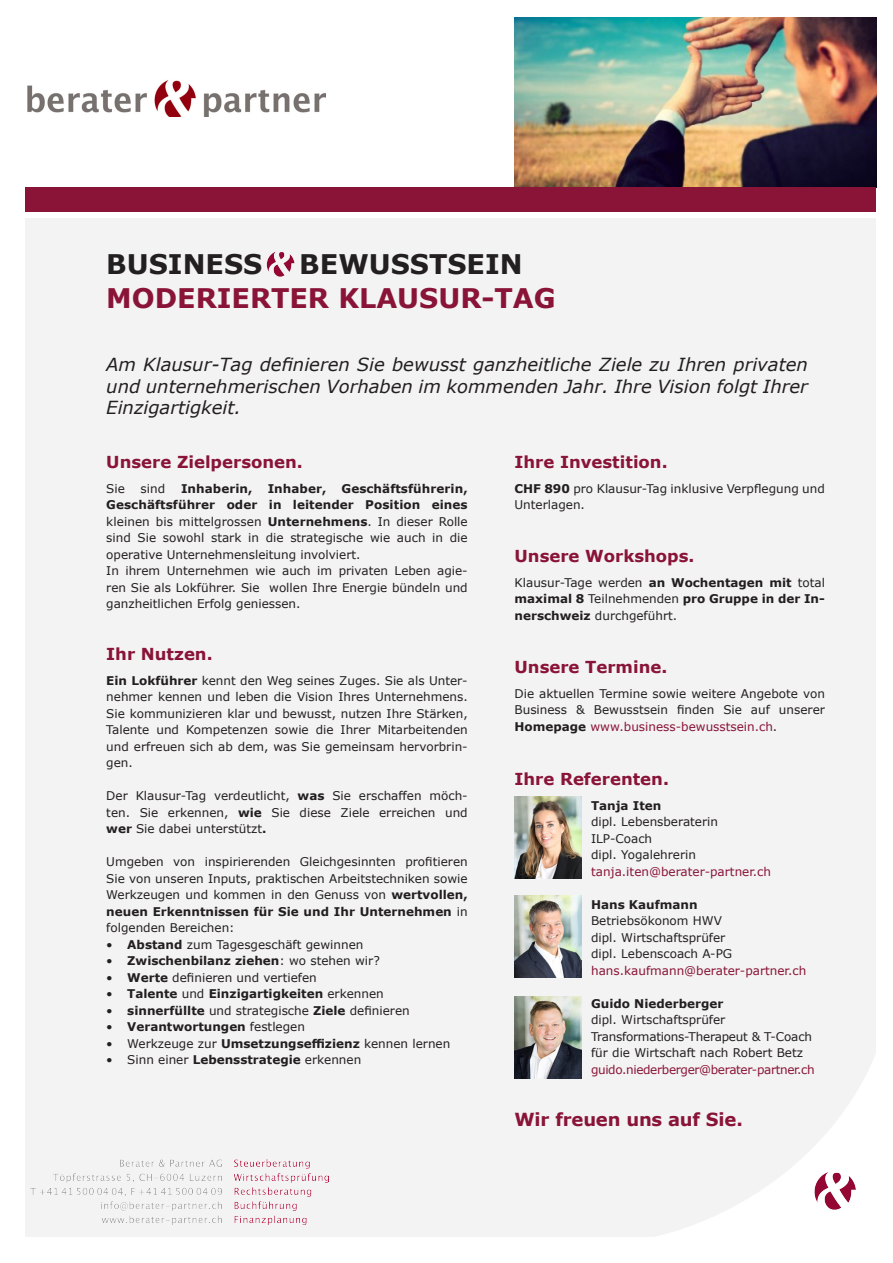
<style>
.page{position:relative;width:893px;height:1263px;background:#fff}
.page>*{position:absolute;margin:0;border:0;box-sizing:border-box;transform-origin:0 0}
.t1{font:700 27px "Verdana";color:#891437}
.t2{font:700 27px "Verdana";color:#231f20}
.t3{font:italic 18px/21.6px "Verdana";color:#231f20;text-align:justify}
.t4{font:700 18px "Verdana";letter-spacing:-.01em;color:#891437}
.t5{font:700 16.5px "Verdana";color:#891437}
.t6{font:12px/16.5px "Verdana";color:#231f20;text-align:justify}
.t7{font:700 12px/16.5px "Verdana";color:#231f20;text-align:justify}
.t8{font:12px/16.5px "Verdana";letter-spacing:-.02em;color:#231f20}
.t9{font:12px "Verdana";color:#891437}
.s1{font-weight:700}
.s2{font-weight:400}
.s3{color:#891437}
</style>
<div class="page">
<img style="left:515px;top:17px;width:361px;height:170px">
<div style="left:26px;top:187px;width:850px;height:24px;background:#891437"></div>
<div style="left:26px;top:218px;width:850px;height:1019px;background:#f3f3f4"></div>
<svg style="left:657px;top:1055px;width:219px;height:182px"></svg>
<img style="left:813px;top:1172px;width:43px;height:38px">
<img style="left:28px;top:80px;width:297px;height:37px">
<img style="left:31px;top:1160px;width:297px;height:64px">
<img style="left:266px;top:251px;width:29px;height:26px">
<img style="left:515px;top:796px;width:66px;height:82px">
<img style="left:515px;top:895px;width:66px;height:82px">
<img style="left:515px;top:997px;width:66px;height:81px">
<p class="t2" style="left:106px;top:245px;width:158px">BUSINESS</p>
<p class="t2" style="left:299px;top:245px;width:225px">BEWUSSTSEIN</p>
<p class="t1" style="left:106px;top:279px;width:451px">MODERIERTER KLAUSUR-TAG</p>
<p class="t3" style="left:106px;top:353px;width:703px">Am Klausur-Tag definieren Sie bewusst ganzheitliche Ziele zu Ihren privaten und unternehmerischen Vorhaben im kommenden Jahr. Ihre Vision folgt Ihrer Einzigartigkeit.</p>
<p class="t5" style="left:106px;top:450px;width:198px">Unsere Zielpersonen.</p>
<p class="t6" style="left:106px;top:480px;width:20px">Sie</p>
<p class="t6" style="left:141px;top:480px;width:26px">sind</p>
<p class="t7" style="left:181px;top:480px;width:73px">Inhaberin,</p>
<p class="t7" style="left:268px;top:480px;width:60px">Inhaber,</p>
<p class="t5" style="left:514px;top:450px;width:155px">Ihre Investition.</p>
<p class="t6" style="left:514px;top:480px;width:312px"><span class="s1">CHF 890</span> pro Klausur-Tag inklusive Verpflegung und<br>Unterlagen.</p>
<p class="t5" style="left:514px;top:544px;width:182px">Unsere Workshops.</p>
<p class="t7" style="left:514px;top:574px;width:312px"><span class="s2">Klausur-Tage werden</span> an Wochentagen mit <span class="s2">total </span>maximal 8 <span class="s2">Teilnehmenden</span> pro Gruppe in der In&shy;nerschweiz <span class="s2">durchgeführt.</span></p>
<p class="t5" style="left:514px;top:655px;width:154px">Unsere Termine.</p>
<p class="t6" style="left:514px;top:685px;width:312px">Die aktuellen Termine sowie weitere Angebote von Business &amp; Bewusstsein finden Sie auf unserer <span class="s1">Homepage</span> <span class="s3">www.business-bewusstsein.ch</span>.</p>
<p class="t5" style="left:514px;top:767px;width:156px">Ihre Referenten.</p>
<p class="t7" style="left:591px;top:797px;width:72px">Tanja Iten</p>
<p class="t6" style="left:591px;top:813px;width:129px">dipl. Lebensberaterin</p>
<p class="t6" style="left:591px;top:830px;width:63px">ILP-Coach</p>
<p class="t6" style="left:591px;top:846px;width:107px">dipl. Yogalehrerin</p>
<p class="t9" style="left:591px;top:863px;width:181px">tanja.iten@berater-partner.ch</p>
<p class="t7" style="left:591px;top:896px;width:108px">Hans Kaufmann</p>
<p class="t6" style="left:591px;top:912px;width:132px">Betriebsökonom HWV</p>
<p class="t6" style="left:591px;top:929px;width:136px">dipl. Wirtschaftsprüfer</p>
<p class="t6" style="left:591px;top:945px;width:143px">dipl. Lebenscoach A-PG</p>
<p class="t9" style="left:591px;top:962px;width:217px">hans.kaufmann@berater-partner.ch</p>
<p class="t7" style="left:591px;top:995px;width:134px">Guido Niederberger</p>
<p class="t6" style="left:591px;top:1011px;width:136px">dipl. Wirtschaftsprüfer</p>
<p class="t8" style="left:591px;top:1028px;width:225px">Transformations-Therapeut &amp; T-Coach für die Wirtschaft nach Robert Betz <span class="s3">guido.niederberger@berater-partner.ch</span></p>
<p class="t4" style="left:514px;top:1107px;width:230px">Wir freuen uns auf Sie.</p>
<p class="t6" style="left:106px;top:480px;width:363px;text-indent:235px"><span class="s1">Geschäftsführerin, Geschäftsführer oder in leitender Position eines </span>kleinen bis mittelgrossen <span class="s1">Unternehmens</span>. In dieser Rolle sind Sie sowohl stark in die strategische wie auch in die operative Unternehmensleitung involviert.</p>
<p class="t6" style="left:106px;top:562px;width:363px">In ihrem Unternehmen wie auch im privaten Leben agie&shy;ren Sie als Lokführer. Sie wollen Ihre Energie bündeln und ganzheitlichen Erfolg geniessen.</p>
<p class="t5" style="left:106px;top:642px;width:108px">Ihr Nutzen.</p>
<p class="t6" style="left:106px;top:672px;width:363px"><span class="s1">Ein Lokführer</span> kennt den Weg seines Zuges. Sie als Unter&shy;nehmer kennen und leben die Vision Ihres Unternehmens.<br>Sie kommunizieren klar und bewusst, nutzen Ihre Stärken, Talente und Kompetenzen sowie die Ihrer Mitarbeitenden und erfreuen sich ab dem, was Sie gemeinsam hervorbrin&shy;gen.</p>
<p class="t6" style="left:106px;top:787px;width:363px">Der Klausur-Tag verdeutlicht, <span class="s1">was</span> Sie erschaffen möch&shy;ten. Sie erkennen, <span class="s1">wie</span> Sie diese Ziele erreichen und <span class="s1">wer</span> Sie dabei unterstützt<span class="s1">.</span></p>
<p class="t6" style="left:106px;top:853px;width:363px">Umgeben von inspirierenden Gleichgesinnten profitieren Sie von unseren Inputs, praktischen Arbeitstechniken sowie Werkzeugen und kommen in den Genuss von <span class="s1">wertvollen, neuen Erkenntnissen für Sie und Ihr Unternehmen</span> in folgenden Bereichen:</p>
<p class="t6" style="left:106px;top:936px;width:259px">• <span class="s1">Abstand</span> zum Tagesgeschäft gewinnen</p>
<p class="t7" style="left:106px;top:952px;width:275px"><span class="s2">•</span> Zwischenbilanz ziehen<span class="s2">: wo stehen wir?</span></p>
<p class="t6" style="left:106px;top:969px;width:212px">• <span class="s1">Werte</span> definieren und vertiefen</p>
<p class="t7" style="left:106px;top:985px;width:279px"><span class="s2">•</span> Talente <span class="s2">und</span> Einzigartigkeiten <span class="s2">erkennen</span></p>
<p class="t6" style="left:106px;top:1002px;width:305px">• <span class="s1">sinnerfüllte</span> und strategische <span class="s1">Ziele</span> definieren</p>
<p class="t7" style="left:106px;top:1018px;width:200px"><span class="s2">•</span> Verantwortungen <span class="s2">festlegen</span></p>
<p class="t6" style="left:106px;top:1035px;width:346px">• Werkzeuge zur <span class="s1">Umsetzungseffizienz</span> kennen lernen</p>
<p class="t6" style="left:106px;top:1051px;width:256px">• Sinn einer <span class="s1">Lebensstrategie</span> erkennen</p>
</div>
